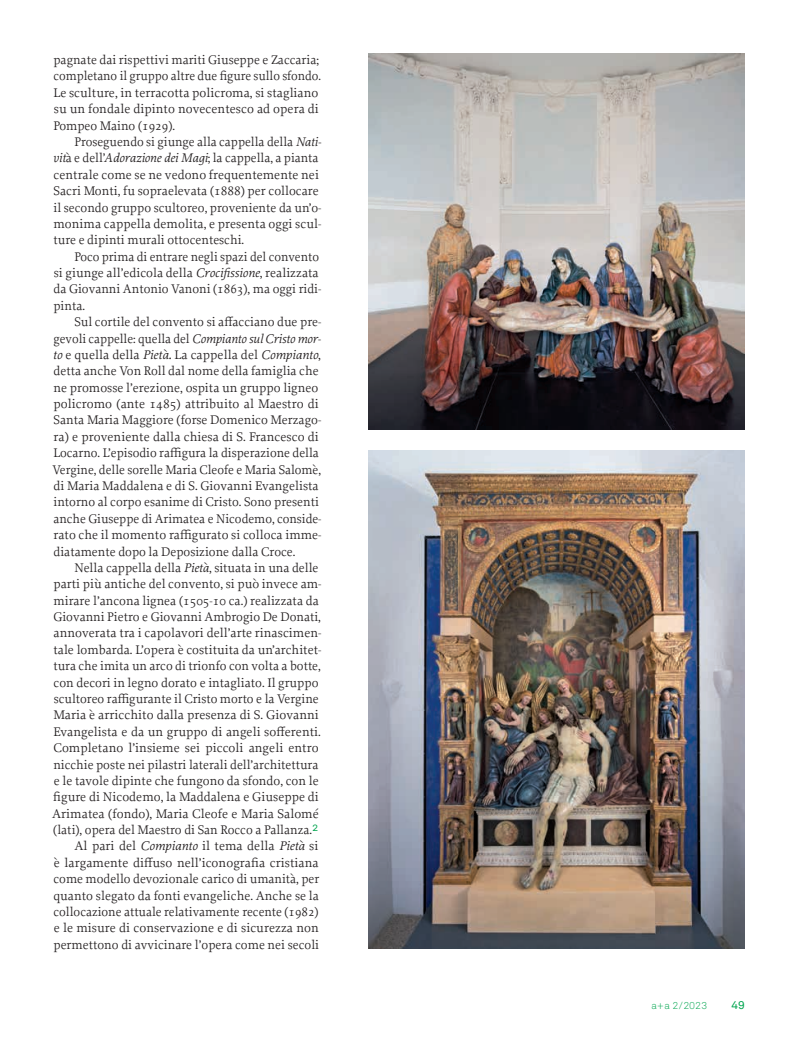
<style>
.page{position:relative;width:798px;height:1046px;background:#fff}
.page>*{position:absolute;margin:0;border:0;box-sizing:border-box;transform-origin:0 0}
.t1{font:13.12px/16.4px "Proforma";color:#231f20}
.t2{font:11.25px "Akkurat LL";color:#00a54f}
.t3{font:300 10px "Akkurat LL";color:#00a54f}
.s1{font-style:italic}
.s2{font-family:"Akkurat LL";font-weight:300;font-size:17.5px;color:#00a54f}
</style>
<div class="page">
<img style="left:368px;top:53px;width:376px;height:377px">
<img style="left:368px;top:450px;width:376px;height:498px">
<p class="t1" style="left:53px;top:51px;width:269px">pagnate dai rispettivi mariti Giuseppe e Zaccaria; completano il gruppo altre due figure sullo sfondo.<br>Le sculture, in terracotta policroma, si stagliano su un fondale dipinto novecentesco ad opera di Pompeo Maino (1929).</p>
<p class="t1" style="left:53px;top:133px;width:270px;text-indent:22px">Proseguendo si giunge alla cappella della <span class="s1">Nati&shy;vit</span>à e dell’<span class="s1">Adorazione dei Magi</span>; la cappella, a pianta centrale come se ne vedono frequentemente nei Sacri Monti, fu sopraelevata (1888) per collocare il secondo gruppo scultoreo, proveniente da un’o&shy;monima cappella demolita, e presenta oggi scul&shy;ture e dipinti murali ottocenteschi.</p>
<p class="t1" style="left:53px;top:248px;width:269px;text-indent:21px">Poco prima di entrare negli spazi del convento si giunge all’edicola della <span class="s1">Crocifissione</span>, realizzata da Giovanni Antonio Vanoni (1863), ma oggi ridi&shy;pinta.</p>
<p class="t1" style="left:53px;top:313px;width:270px;text-indent:22px">Sul cortile del convento si affacciano due pre&shy;gevoli cappelle: quella del <span class="s1">Compianto sul Cristo mor&shy;to</span> e quella della <span class="s1">Pietà.</span> La cappella del <span class="s1">Compianto</span>, detta anche Von Roll dal nome della famiglia che ne promosse l’erezione, ospita un gruppo ligneo policromo (ante 1485) attribuito al Maestro di Santa Maria Maggiore (forse Domenico Merzago&shy;ra) e proveniente dalla chiesa di S. Francesco di Locarno. L’episodio raffigura la disperazione della Vergine, delle sorelle Maria Cleofe e Maria Salomè, di Maria Maddalena e di S. Giovanni Evangelista intorno al corpo esanime di Cristo. Sono presenti anche Giuseppe di Arimatea e Nicodemo, conside&shy;rato che il momento raffigurato si colloca imme&shy;diatamente dopo la Deposizione dalla Croce.</p>
<p class="t1" style="left:52px;top:559px;width:271px;text-align:right">Nella cappella della <span class="s1">Pietà</span>, situata in una delle parti più antiche del convento, si può invece am&shy;mirare l’ancona lignea (1505-10 ca.) realizzata da Giovanni Pietro e Giovanni Ambrogio De Donati, annoverata tra i capolavori dell’arte rinascimen&shy;tale lombarda. L’opera è costituita da un’architet&shy;tura che imita un arco di trionfo con volta a botte, con decori in legno dorato e intagliato. Il gruppo scultoreo raffigurante il Cristo morto e la Vergine Maria è arricchito dalla presenza di S. Giovanni Evangelista e da un gruppo di angeli sofferenti.<br>Completano l’insieme sei piccoli angeli entro nicchie poste nei pilastri laterali dell’architettura e le tavole dipinte che fungono da sfondo, con le figure di Nicodemo, la Maddalena e Giuseppe di Arimatea (fondo), Maria Cleofe e Maria Salomé (lati), opera del Maestro di San Rocco a Pallanza.<span class="s2">2<br></span>Al pari del <span class="s1">Compianto</span> il tema della <span class="s1">Pietà</span> si<br>è largamente diffuso nell’iconografia cristiana come modello devozionale carico di umanità, per quanto slegato da fonti evangeliche. Anche se la collocazione attuale relativamente recente (1982) e le misure di conservazione e di sicurezza non permettono di avvicinare l’opera come nei secoli</p>
<p class="t3" style="left:651px;top:998px;width:57px">a+a 2/2023</p>
<p class="t2" style="left:731px;top:996px;width:15px">49</p>
</div>
